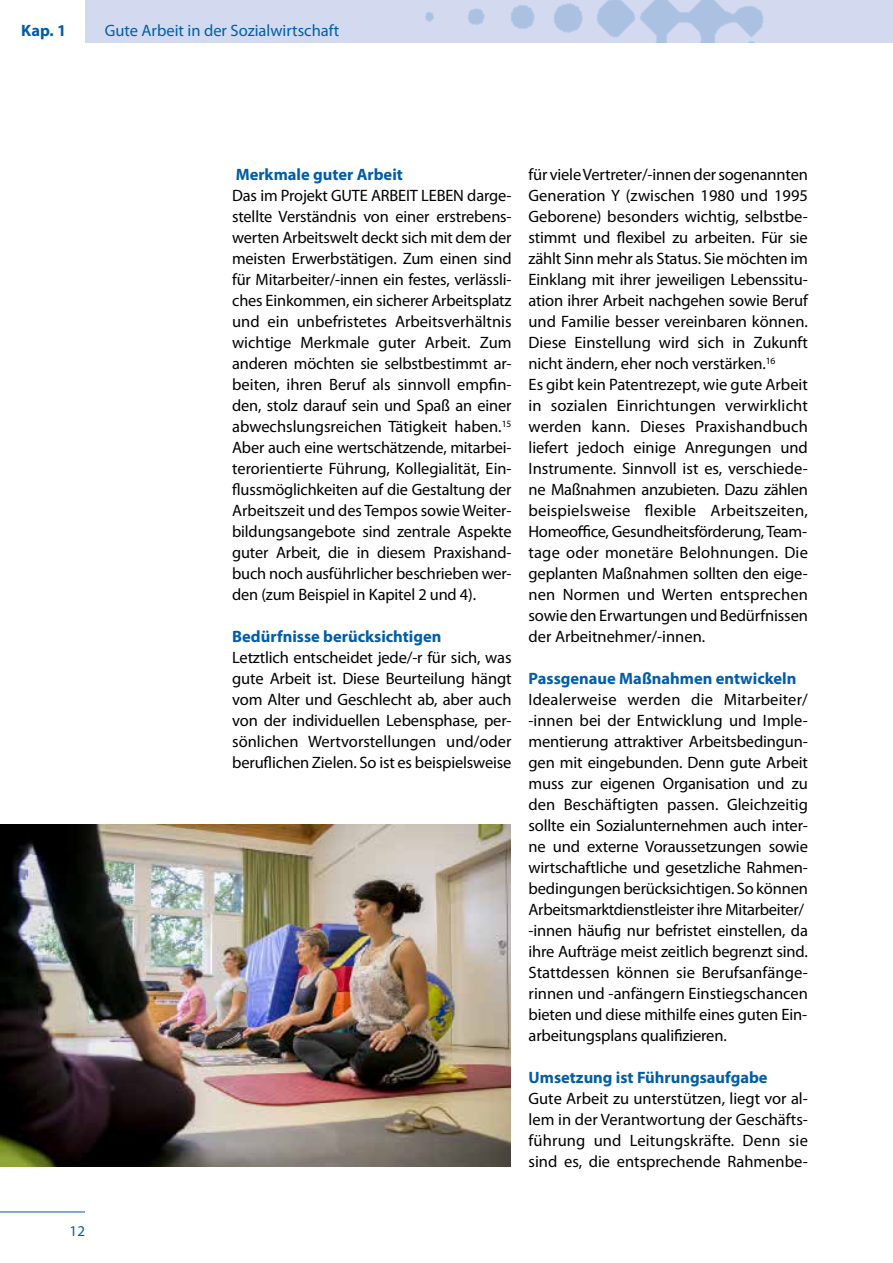
<style>
.page{position:relative;width:893px;height:1263px;background:#fff}
.page>*{position:absolute;margin:0;border:0;box-sizing:border-box;transform-origin:0 0}
.t1{font:16.5px/21px "Myriad Pro";letter-spacing:-.01em;color:#000;text-align:justify}
.t2{font:700 16.5px "Myriad Pro";color:#005da9}
.t3{font:16.5px "Myriad Pro";color:#005da9}
.t4{font:15px "Myriad Pro";color:#005da9}
</style>
<div class="page">
<hr style="left:0;top:1211px;width:85px;height:1px;background:#005da9">
<div style="left:85px;top:0;width:808px;height:43px;background:#d3daf0"></div>
<img style="left:425px;top:0;width:339px;height:43px">
<img style="left:0;top:825px;width:510px;height:342px">
<p class="t2" style="left:21px;top:19px;width:46px">Kap. 1</p>
<p class="t3" style="left:105px;top:20px;width:236px">Gute Arbeit in der Sozialwirtschaft</p>
<p class="t4" style="left:70px;top:1222px;width:17px">12</p>
<p class="t2" style="left:236px;top:164px;width:169px">Merkmale guter Arbeit</p>
<p class="t1" style="left:232px;top:185px;width:281px">Das im Projekt GUTE ARBEIT LEBEN darge&shy;stellte Verständnis von einer erstrebens&shy;werten Arbeitswelt deckt sich mit dem der meisten Erwerbstätigen. Zum einen sind für Mitarbeiter/-innen ein festes, verlässli&shy;ches Einkommen, ein sicherer Arbeitsplatz und ein unbefristetes Arbeitsverhältnis wichtige Merkmale guter Arbeit. Zum anderen möchten sie selbstbestimmt ar&shy;beiten, ihren Beruf als sinnvoll empfin&shy;den, stolz darauf sein und Spaß an einer abwechslungsreichen Tätigkeit haben.<sup>15<br></sup>Aber auch eine wertschätzende, mitarbei&shy;terorientierte Führung, Kollegialität, Ein&shy;flussmöglichkeiten auf die Gestaltung der Arbeitszeit und des Tempos sowie Weiter&shy;bildungsangebote sind zentrale Aspekte guter Arbeit, die in diesem Praxishand&shy;buch noch ausführlicher beschrieben wer&shy;den (zum Beispiel in Kapitel 2 und 4).</p>
<p class="t2" style="left:232px;top:626px;width:211px">Bedürfnisse berücksichtigen</p>
<p class="t1" style="left:232px;top:647px;width:281px">Letztlich entscheidet jede/-r für sich, was gute Arbeit ist. Diese Beurteilung hängt vom Alter und Geschlecht ab, aber auch von der individuellen Lebensphase, per&shy;sönlichen Wertvorstellungen und/oder beruflichen Zielen. So ist es beispielsweise</p>
<p class="t1" style="left:529px;top:164px;width:281px;text-align:left">für viele Vertreter/-innen der sogenannten Generation Y (zwischen 1980 und 1995<br>Geborene) besonders wichtig, selbstbe&shy;stimmt und flexibel zu arbeiten. Für sie zählt Sinn mehr als Status. Sie möchten im Einklang mit ihrer jeweiligen Lebenssitu&shy;ation ihrer Arbeit nachgehen sowie Beruf und Familie besser vereinbaren können.<br>Diese Einstellung wird sich in Zukunft nicht ändern, eher noch verstärken.<sup>16<br></sup>Es gibt kein Patentrezept, wie gute Arbeit in sozialen Einrichtungen verwirklicht werden kann. Dieses Praxishandbuch liefert jedoch einige Anregungen und Instrumente. Sinnvoll ist es, verschiede&shy;ne Maßnahmen anzubieten. Dazu zählen beispielsweise flexible Arbeitszeiten, Homeoffice, Gesundheitsförderung, Team&shy;tage oder monetäre Belohnungen. Die geplanten Maßnahmen sollten den eige&shy;nen Normen und Werten entsprechen sowie den Erwartungen und Bedürfnissen der Arbeitnehmer/-innen.</p>
<p class="t2" style="left:529px;top:668px;width:269px">Passgenaue Maßnahmen entwickeln</p>
<p class="t1" style="left:529px;top:689px;width:281px;text-align:left">Idealerweise werden die Mitarbeiter/ -innen bei der Entwicklung und Imple&shy;mentierung attraktiver Arbeitsbedingun&shy;gen mit eingebunden. Denn gute Arbeit muss zur eigenen Organisation und zu den Beschäftigten passen. Gleichzeitig sollte ein Sozialunternehmen auch inter&shy;ne und externe Voraussetzungen sowie wirtschaftliche und gesetzliche Rahmen&shy;bedingungen berücksichtigen. So können Arbeitsmarktdienstleister ihre Mitarbeiter/ -innen häufig nur befristet einstellen, da ihre Aufträge meist zeitlich begrenzt sind.<br>Stattdessen können sie Berufsanfänge&shy;rinnen und -anfängern Einstiegschancen bieten und diese mithilfe eines guten Ein&shy;arbeitungsplans qualifizieren.</p>
<p class="t2" style="left:529px;top:1067px;width:241px">Umsetzung ist Führungsaufgabe</p>
<p class="t1" style="left:529px;top:1088px;width:281px">Gute Arbeit zu unterstützen, liegt vor al&shy;lem in der Verantwortung der Geschäfts&shy;führung und Leitungskräfte. Denn sie sind es, die entsprechende Rahmenbe-</p>
</div>
